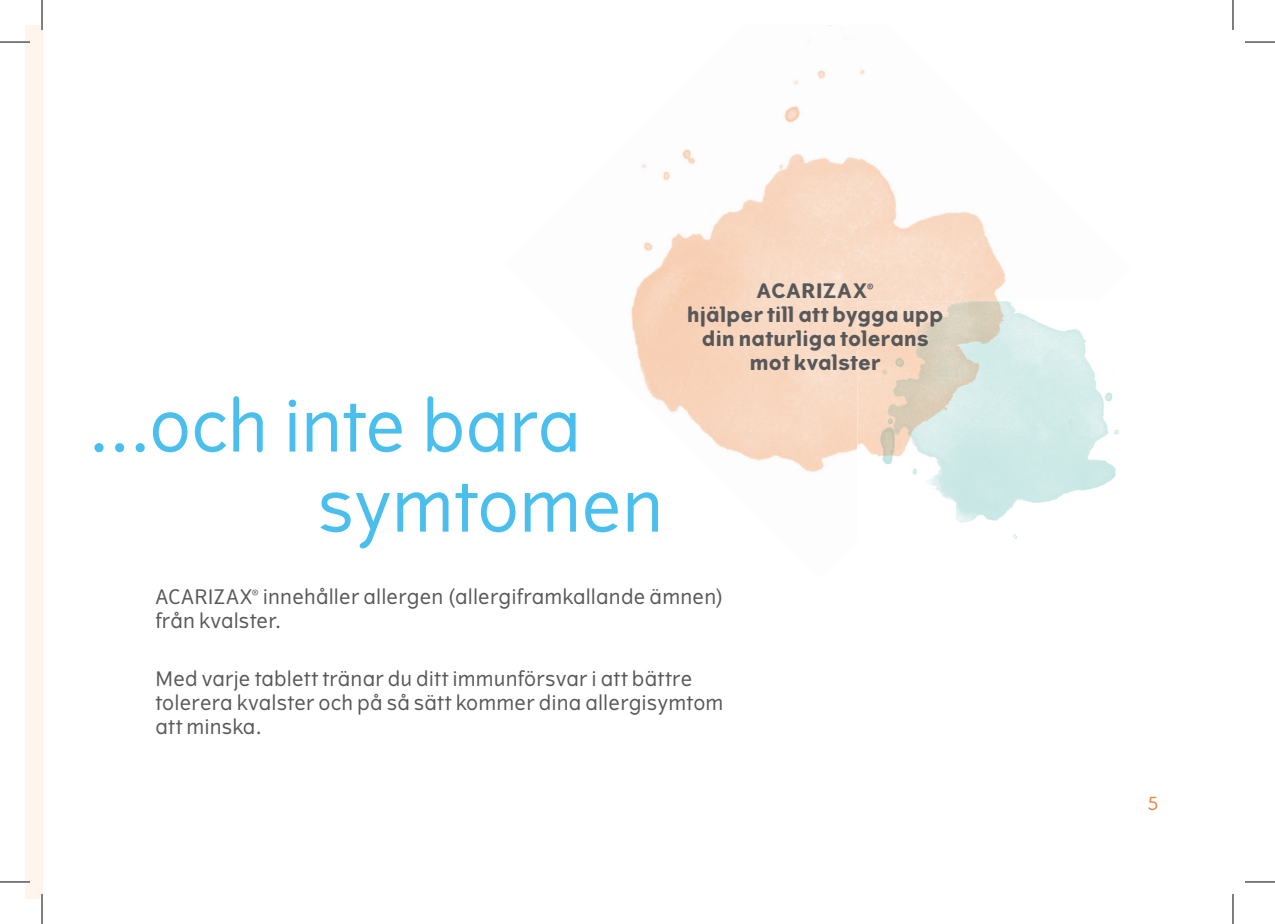
<style>
.page{position:relative;width:1275px;height:924px;background:#fff}
.page>*{position:absolute;margin:0;border:0;box-sizing:border-box;transform-origin:0 0}
.t1{font:70px/80px "Vertigo";letter-spacing:-.005em;color:#4abfee}
.t2{font:20px/24px "Vertigo";letter-spacing:.005em;color:#57585a}
.t3{font:700 20px/24px "Vertigo";letter-spacing:.015em;color:#57585a;text-align:center}
.t4{font:18px "Vertigo";color:#ed8442}
</style>
<div class="page">
<div style="left:25px;top:25px;width:17px;height:873px;background:#fdf5ee"></div>
<img style="left:712px;top:438px;width:145px;height:34px">
<img style="left:631px;top:286px;width:226px;height:152px">
<img style="left:639px;top:25px;width:277px;height:324px">
<img style="left:916px;top:212px;width:90px;height:89px">
<img style="left:925px;top:425px;width:164px;height:114px">
<img style="left:1089px;top:366px;width:30px;height:124px">
<img style="left:1036px;top:361px;width:53px;height:2px">
<img style="left:857px;top:301px;width:60px;height:174px">
<img style="left:917px;top:301px;width:60px;height:179px">
<img style="left:976px;top:301px;width:60px;height:120px">
<img style="left:1036px;top:321px;width:51px;height:40px">
<hr style="left:0;top:41px;width:30px;height:2px;background:#fff">
<hr style="left:0;top:880px;width:30px;height:2px;background:#fff">
<hr style="left:41px;top:0;width:2px;height:30px;background:#fff">
<hr style="left:41px;top:893px;width:2px;height:30px;background:#fff">
<hr style="left:0;top:42px;width:30px;height:1px;background:#000">
<hr style="left:1245px;top:42px;width:30px;height:1px;background:#000">
<hr style="left:0;top:881px;width:30px;height:1px;background:#000">
<hr style="left:1245px;top:881px;width:30px;height:1px;background:#000">
<hr style="left:42px;top:0;width:1px;height:30px;background:#000">
<hr style="left:42px;top:893px;width:1px;height:30px;background:#000">
<hr style="left:1232px;top:0;width:1px;height:30px;background:#000">
<hr style="left:1232px;top:893px;width:1px;height:30px;background:#000">
<h1 class="t1" style="left:317px;top:387px;width:348px;text-indent:-230px">...och inte bara symtomen</h1>
<p class="t3" style="left:687px;top:279px;width:258px">ACARIZAX<sup>®<br></sup>hjälper till att bygga upp din naturliga tolerans mot kvalster</p>
<p class="t2" style="left:155px;top:584px;width:570px">ACARIZAX<sup>®</sup> innehåller allergen (allergiframkallande ämnen) från kvalster.</p>
<p class="t2" style="left:155px;top:666px;width:569px">Med varje tablett tränar du ditt immunförsvar i att bättre tolerera kvalster och på så sätt kommer dina allergisymtom att minska.</p>
<p class="t4" style="left:1148px;top:793px;width:12px">5</p>
</div>
